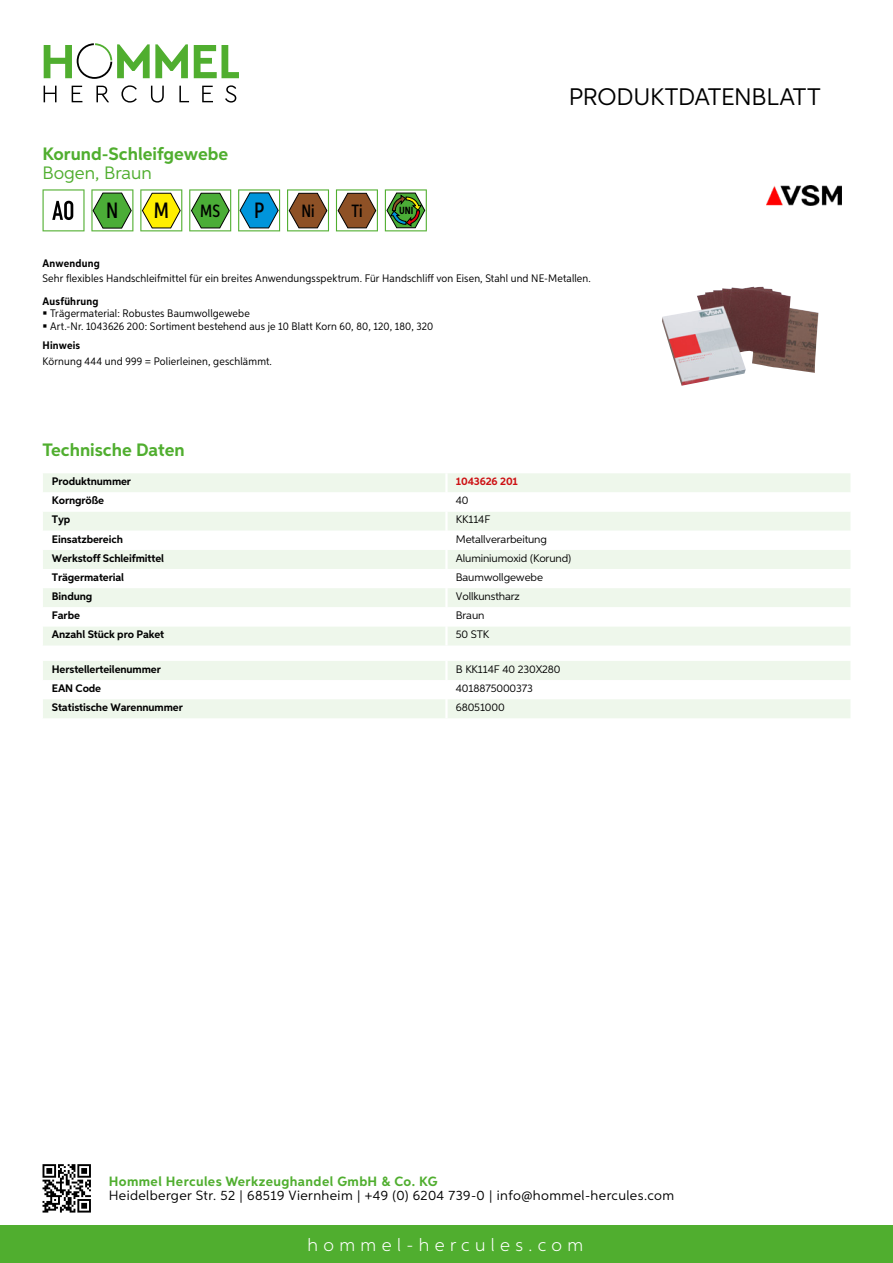
<style>
.page{position:relative;width:893px;height:1263px;background:#fff}
.page>*{position:absolute;margin:0;border:0;box-sizing:border-box;transform-origin:0 0}
.t1{font:24px "Aspira";letter-spacing:-.01em;color:#000}
.t2{font:500 22.2px "Aspira XX Nar";color:#000}
.t3{font:700 18px "Aspira";color:#50ae2f}
.t4{font:300 18px "Aspira";letter-spacing:.3em;color:#fff}
.t5{font:18px "Aspira";color:#50ae2f}
.t6{font:500 17.85px "Aspira XX Nar";color:#000}
.t7{font:13.5px "Aspira";letter-spacing:.03em;color:#000}
.t8{font:700 13.5px "Aspira";letter-spacing:.03em;color:#50ae2f}
.t9{font:10.95px/12.8px "Aspira Nar";letter-spacing:.015em;color:#000}
.t10{font:700 10.95px "Aspira";letter-spacing:-.01em;color:#000}
.t11{font:10.95px "Aspira";letter-spacing:-.01em;color:#000}
.t12{font:700 10.95px "Aspira Nar";letter-spacing:.02em;color:#000}
.t13{font:700 10.95px "Aspira";letter-spacing:-.01em;color:#cd1013}
.t14{font:700 10.35px "Aspira XX Nar";color:#000}
</style>
<div class="page">
<div style="left:0;top:1226px;width:893px;height:37px;background:#50ae2f"></div>
<svg style="left:43px;top:1164px;width:48px;height:48px"></svg>
<svg style="left:194px;top:45px;width:45px;height:33px"></svg>
<svg style="left:44px;top:43px;width:144px;height:36px"></svg>
<svg style="left:44px;top:86px;width:13px;height:16px"></svg>
<svg style="left:72px;top:86px;width:10px;height:16px"></svg>
<svg style="left:96px;top:86px;width:13px;height:16px"></svg>
<svg style="left:121px;top:85px;width:16px;height:18px"></svg>
<svg style="left:151px;top:86px;width:13px;height:17px"></svg>
<svg style="left:179px;top:86px;width:10px;height:16px"></svg>
<svg style="left:202px;top:86px;width:11px;height:16px"></svg>
<svg style="left:225px;top:85px;width:11px;height:18px"></svg>
<div style="left:43px;top:473px;width:807px;height:172px;background:#eef7eb"></div>
<svg style="left:43px;top:492px;width:807px;height:134px"></svg>
<hr style="left:445px;top:473px;width:3px;height:19px;background:#fff">
<hr style="left:445px;top:492px;width:3px;height:20px;background:#fff">
<hr style="left:445px;top:512px;width:3px;height:19px;background:#fff">
<hr style="left:445px;top:531px;width:3px;height:19px;background:#fff">
<hr style="left:445px;top:550px;width:3px;height:19px;background:#fff">
<hr style="left:445px;top:569px;width:3px;height:19px;background:#fff">
<hr style="left:445px;top:588px;width:3px;height:19px;background:#fff">
<hr style="left:445px;top:607px;width:3px;height:19px;background:#fff">
<hr style="left:445px;top:626px;width:3px;height:19px;background:#fff">
<svg style="left:43px;top:661px;width:807px;height:57px"></svg>
<hr style="left:445px;top:699px;width:3px;height:19px;background:#fff">
<svg style="left:43px;top:189px;width:42px;height:42px"></svg>
<svg style="left:91px;top:189px;width:42px;height:42px"></svg>
<svg style="left:140px;top:189px;width:42px;height:42px"></svg>
<svg style="left:189px;top:189px;width:42px;height:42px"></svg>
<svg style="left:238px;top:189px;width:42px;height:42px"></svg>
<svg style="left:287px;top:189px;width:42px;height:42px"></svg>
<svg style="left:336px;top:189px;width:42px;height:42px"></svg>
<svg style="left:385px;top:189px;width:42px;height:42px"></svg>
<img style="left:662px;top:287px;width:156px;height:99px">
<img style="left:766px;top:185px;width:76px;height:20px">
<h3 class="t3" style="left:43px;top:142px;width:187px">Korund-Schleifgewebe</h3>
<h3 class="t5" style="left:43px;top:162px;width:111px">Bogen, Braun</h3>
<h2 class="t2" style="left:106px;top:197px;width:14px">N</h2>
<h2 class="t2" style="left:154px;top:197px;width:17px">M</h2>
<h3 class="t6" style="left:200px;top:200px;width:21px">MS</h3>
<h2 class="t2" style="left:254px;top:197px;width:12px">P</h2>
<h3 class="t6" style="left:301px;top:200px;width:15px">Ni</h3>
<h3 class="t6" style="left:351px;top:200px;width:13px">Ti</h3>
<p class="t14" style="left:399px;top:205px;width:16px">UNI</p>
<h1 class="t1" style="left:569px;top:82px;width:253px">Produktdatenblatt</h1>
<p class="t12" style="left:43px;top:257px;width:59px">Anwendung</p>
<p class="t9" style="left:43px;top:272px;width:550px">Sehr flexibles Handschleifmittel für ein breites Anwendungsspektrum. Für Handschliff von Eisen, Stahl und NE-Metallen.</p>
<p class="t12" style="left:43px;top:294px;width:58px">Ausführung</p>
<p class="t9" style="left:50px;top:307px;width:385px">Trägermaterial: Robustes Baumwollgewebe<br>Art.-Nr. 1043626 200: Sortiment bestehend aus je 10 Blatt Korn 60, 80, 120, 180, 320</p>
<p class="t12" style="left:43px;top:339px;width:39px">Hinweis</p>
<p class="t9" style="left:43px;top:354px;width:231px">Körnung 444 und 999 = Polierleinen, geschlämmt.</p>
<h3 class="t3" style="left:43px;top:439px;width:144px">Technische Daten</h3>
<p class="t10" style="left:52px;top:475px;width:81px">Produktnummer</p>
<p class="t13" style="left:456px;top:475px;width:64px">1043626 201</p>
<p class="t10" style="left:52px;top:494px;width:54px">Korngröße</p>
<p class="t11" style="left:456px;top:494px;width:14px">40</p>
<p class="t10" style="left:52px;top:513px;width:20px">Typ</p>
<p class="t11" style="left:456px;top:513px;width:36px">KK114F</p>
<p class="t10" style="left:52px;top:532px;width:73px">Einsatzbereich</p>
<p class="t11" style="left:456px;top:532px;width:93px">Metallverarbeitung</p>
<p class="t10" style="left:52px;top:551px;width:114px">Werkstoff Schleifmittel</p>
<p class="t11" style="left:456px;top:551px;width:117px">Aluminiumoxid (Korund)</p>
<p class="t10" style="left:52px;top:570px;width:74px">Trägermaterial</p>
<p class="t11" style="left:456px;top:570px;width:89px">Baumwollgewebe</p>
<p class="t10" style="left:52px;top:589px;width:42px">Bindung</p>
<p class="t11" style="left:456px;top:590px;width:66px">Vollkunstharz</p>
<p class="t10" style="left:52px;top:609px;width:30px">Farbe</p>
<p class="t11" style="left:456px;top:609px;width:30px">Braun</p>
<p class="t10" style="left:52px;top:628px;width:114px">Anzahl Stück pro Paket</p>
<p class="t11" style="left:456px;top:628px;width:29px">50 STK</p>
<p class="t10" style="left:52px;top:662px;width:111px">Herstellerteilenummer</p>
<p class="t11" style="left:456px;top:662px;width:106px">B KK114F 40 230X280</p>
<p class="t10" style="left:52px;top:681px;width:51px">EAN Code</p>
<p class="t11" style="left:456px;top:681px;width:78px">4018875000373</p>
<p class="t10" style="left:52px;top:701px;width:132px">Statistische Warennummer</p>
<p class="t11" style="left:456px;top:701px;width:50px">68051000</p>
<p class="t8" style="left:109px;top:1172px;width:330px">Hommel Hercules Werkzeughandel GmbH &amp; Co. KG</p>
<p class="t7" style="left:109px;top:1187px;width:567px">Heidelberger Str. 52 | 68519 Viernheim | +49 (0) 6204 739-0 | info@hommel-hercules.com</p>
<h3 class="t4" style="left:307px;top:1234px;width:277px">hommel-hercules.com</h3>
</div>
